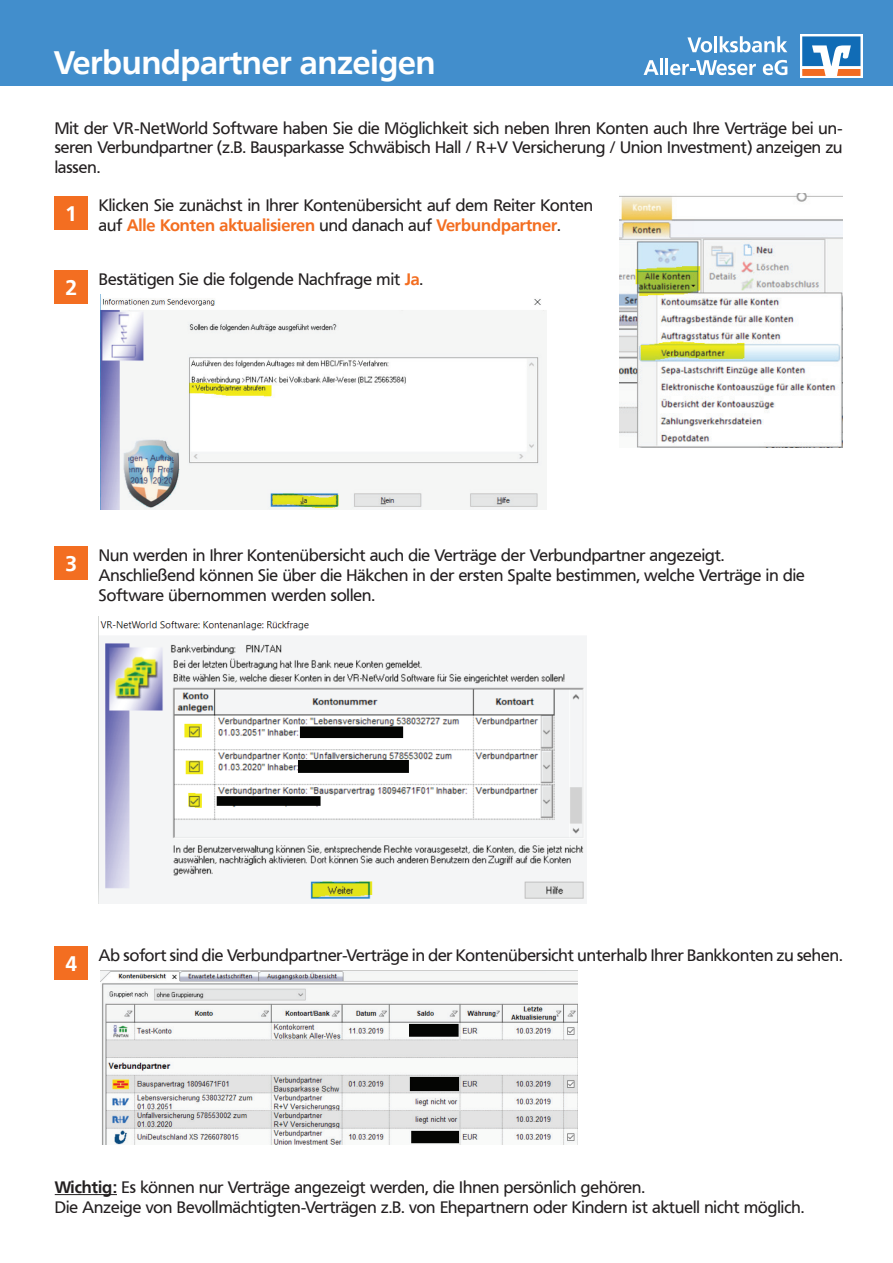
<style>
.page{position:relative;width:893px;height:1263px;background:#fff}
.page>*{position:absolute;margin:0;border:0;box-sizing:border-box;transform-origin:0 0}
.t1{font:700 32.4px "Frutiger VR";color:#fff}
.t2{font:700 21px "Frutiger VR";color:#fff}
.t3{font:16.5px/19.8px "Frutiger VR";color:#231f20}
.s1{font-weight:700;color:#f36e21}
.s2{font-weight:700}
</style>
<div class="page">
<div style="left:0;top:0;width:893px;height:85px;background:#428ecc"></div>
<div style="left:55px;top:197px;width:33px;height:33px;background:#f36e21"></div>
<div style="left:55px;top:270px;width:33px;height:33px;background:#f36e21"></div>
<div style="left:55px;top:546px;width:33px;height:33px;background:#f36e21"></div>
<div style="left:55px;top:946px;width:33px;height:33px;background:#f36e21"></div>
<hr style="left:55px;top:1194px;width:62px;height:1px;background:#231f20">
<svg style="left:800px;top:34px;width:62px;height:44px"></svg>
<svg style="left:802px;top:36px;width:58px;height:40px;background:#7a9ab9"></svg>
<svg style="left:687px;top:37px;width:25px;height:15px"></svg>
<hr style="left:714px;top:36px;width:3px;height:16px;background:#fff">
<svg style="left:720px;top:36px;width:67px;height:16px"></svg>
<svg style="left:644px;top:60px;width:15px;height:15px"></svg>
<hr style="left:660px;top:59px;width:3px;height:16px;background:#fff">
<hr style="left:665px;top:59px;width:3px;height:16px;background:#fff">
<svg style="left:670px;top:60px;width:86px;height:15px"></svg>
<svg style="left:763px;top:60px;width:24px;height:15px"></svg>
<img style="left:619px;top:193px;width:223px;height:255px">
<img style="left:100px;top:295px;width:446px;height:214px">
<img style="left:99px;top:621px;width:487px;height:282px">
<img style="left:100px;top:971px;width:478px;height:173px">
<h1 class="t1" style="left:54px;top:44px;width:383px">Verbundpartner anzeigen</h1>
<p class="t3" style="left:55px;top:118px;width:789px;text-align:justify">Mit der VR-NetWorld Software haben Sie die Möglichkeit sich neben Ihren Konten auch Ihre Verträge bei un&shy;seren Verbundpartner (z.B. Bausparkasse Schwäbisch Hall / R+V Versicherung / Union Investment) anzeigen zu lassen.</p>
<p class="t2" style="left:65px;top:201px;width:13px">1</p>
<p class="t2" style="left:65px;top:275px;width:13px">2</p>
<p class="t3" style="left:99px;top:196px;width:496px">Klicken Sie zunächst in Ihrer Kontenübersicht auf dem Reiter Konten auf <span class="s1">Alle Konten aktualisieren</span> und danach auf <span class="s1">Verbundpartner</span>.</p>
<p class="t3" style="left:99px;top:269px;width:326px">Bestätigen Sie die folgende Nachfrage mit <span class="s1">Ja</span>.</p>
<p class="t2" style="left:65px;top:551px;width:13px">3</p>
<p class="t3" style="left:99px;top:546px;width:707px">Nun werden in Ihrer Kontenübersicht auch die Verträge der Verbundpartner angezeigt.<br>Anschließend können Sie über die Häkchen in der ersten Spalte bestimmen, welche Verträge in die<br>Software übernommen werden sollen.</p>
<p class="t2" style="left:65px;top:951px;width:13px">4</p>
<p class="t3" style="left:99px;top:945px;width:745px">Ab sofort sind die Verbundpartner-Verträge in der Kontenübersicht unterhalb Ihrer Bankkonten zu sehen.</p>
<p class="t3" style="left:55px;top:1177px;width:751px"><span class="s2">Wichtig:</span> Es können nur Verträge angezeigt werden, die Ihnen persönlich gehören.<br>Die Anzeige von Bevollmächtigten-Verträgen z.B. von Ehepartnern oder Kindern ist aktuell nicht möglich.</p>
</div>
